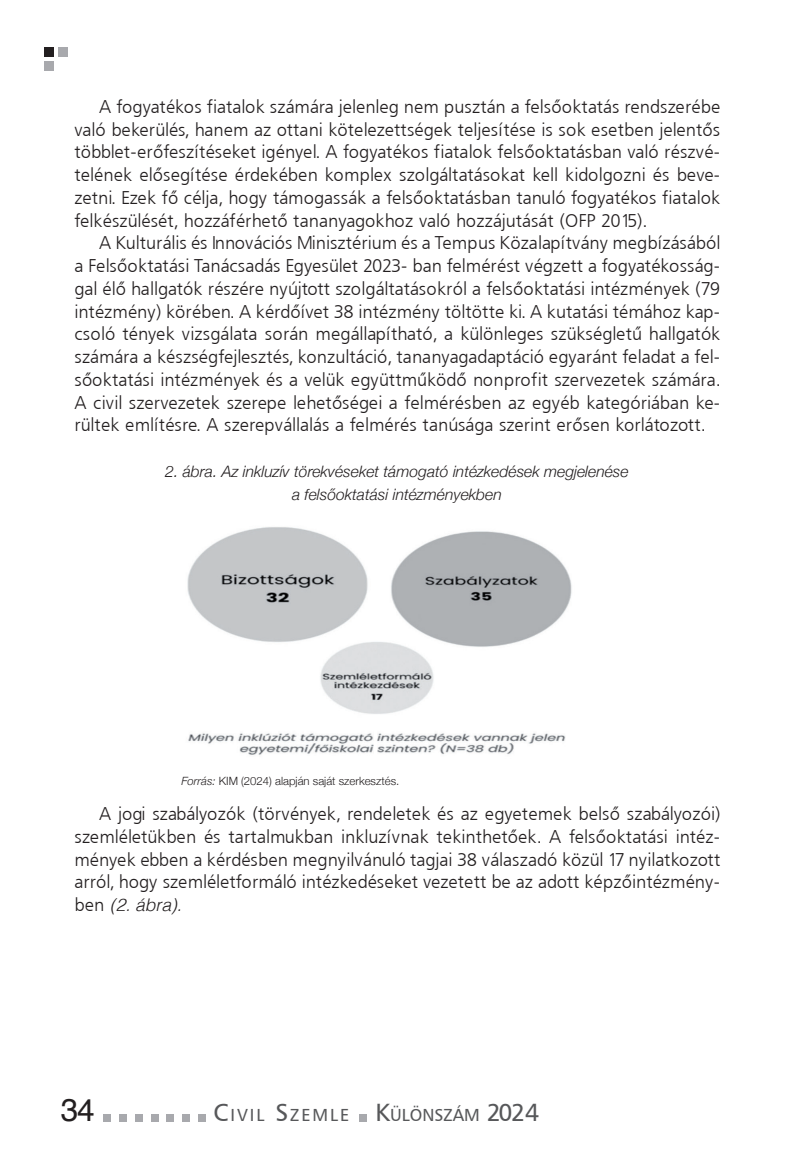
<style>
.page{position:relative;width:794px;height:1166px;background:#fff}
.page>*{position:absolute;margin:0;border:0;box-sizing:border-box;transform-origin:0 0}
.t1{font:31.5px "Helvetica";color:#231f20}
.t2{font:18.38px/22.8px "Humanist 777 Lt PFL";letter-spacing:.05em;color:#231f20;text-align:justify}
.t3{font:italic 300 17.5px "Helvetica";color:#231f20}
.t4{font:17.15px "Humanist 777 PFL";letter-spacing:.115em;color:#57585a}
.t5{font:italic 300 15.75px "Helvetica Neue";color:#231f20}
.t6{font:300 11.38px "Helvetica Neue";color:#231f20}
.s1{font-style:italic}
.s2{font-family:"Humanist 777 Lt PFL";font-weight:400;font-style:normal;font-size:18.38px}
.s3{font-size:24.5px}
</style>
<div class="page">
<div style="left:359px;top:1114px;width:7px;height:7px;background:#a8a9ad"></div>
<div style="left:103px;top:1114px;width:8px;height:7px;background:#a8a9ad"></div>
<div style="left:119px;top:1114px;width:7px;height:7px;background:#a8a9ad"></div>
<div style="left:135px;top:1114px;width:7px;height:7px;background:#a8a9ad"></div>
<div style="left:151px;top:1114px;width:7px;height:7px;background:#a8a9ad"></div>
<div style="left:167px;top:1114px;width:7px;height:7px;background:#a8a9ad"></div>
<div style="left:183px;top:1114px;width:7px;height:7px;background:#a8a9ad"></div>
<div style="left:198px;top:1114px;width:8px;height:7px;background:#a8a9ad"></div>
<div style="left:58px;top:47px;width:9px;height:10px;background:#a8a9ad"></div>
<div style="left:44px;top:47px;width:10px;height:10px;background:#231f20"></div>
<div style="left:44px;top:61px;width:10px;height:10px;background:#a8a9ad"></div>
<img style="left:187px;top:527px;width:385px;height:228px">
<p class="t2" style="left:74px;top:95px;width:646px;text-indent:25px">A fogyatékos fiatalok számára jelenleg nem pusztán a felsőoktatás rendszerébe való bekerülés, hanem az ottani kötelezettségek teljesítése is sok esetben jelentős többlet-erőfeszítéseket igényel. A fogyatékos fiatalok felsőoktatásban való részvé&shy;telének elősegítése érdekében komplex szolgáltatásokat kell kidolgozni és beve&shy;zetni. Ezek fő célja, hogy támogassák a felsőoktatásban tanuló fogyatékos fiatalok felkészülését, hozzáférhető tananyagokhoz való hozzájutását (OFP 2015).</p>
<p class="t2" style="left:74px;top:231px;width:646px;text-indent:25px">A Kulturális és Innovációs Minisztérium és a Tempus Közalapítvány megbízásából a Felsőoktatási Tanácsadás Egyesület 2023- ban felmérést végzett a fogyatékosság&shy;gal élő hallgatók részére nyújtott szolgáltatásokról a felsőoktatási intézmények (79 intézmény) körében. A kérdőívet 38 intézmény töltötte ki. A kutatási témához kap&shy;csoló tények vizsgálata során megállapítható, a különleges szükségletű hallgatók számára a készségfejlesztés, konzultáció, tananyagadaptáció egyaránt feladat a fel&shy;sőoktatási intézmények és a velük együttműködő nonprofit szervezetek számára.</p>
<p class="t2" style="left:74px;top:391px;width:646px">A civil szervezetek szerepe lehetőségei a felmérésben az egyéb kategóriában ke&shy;rültek említésre. A szerepvállalás a felmérés tanúsága szerint erősen korlátozott.</p>
<p class="t5" style="left:165px;top:459px;width:465px">2. ábra. Az inkluzív törekvéseket támogató intézkedések megjelenése</p>
<p class="t5" style="left:292px;top:482px;width:211px">a felsőoktatási intézményekben</p>
<p class="t6" style="left:181px;top:772px;width:219px"><span class="s1">Forrás:</span> KIM (2024) alapján saját szerkesztés.</p>
<p class="t2" style="left:74px;top:802px;width:646px;text-indent:25px">A jogi szabályozók (törvények, rendeletek és az egyetemek belső szabályozói) szemléletükben és tartalmukban inkluzívnak tekinthetőek. A felsőoktatási intéz&shy;mények ebben a kérdésben megnyilvánuló tagjai 38 válaszadó közül 17 nyilatkozott arról, hogy szemléletformáló intézkedéseket vezetett be az adott képzőintézmény-</p>
<p class="t3" style="left:74px;top:890px;width:109px"><span class="s2">ben</span> (2. ábra).</p>
<h1 class="t1" style="left:61px;top:1085px;width:36px">34</h1>
<p class="t4" style="left:214px;top:1104px;width:327px"><span class="s3">C</span>IVIL <span class="s3">S</span>ZEMLE <span class="s3">K</span>ÜLÖNSZÁM <span class="s3">2024</span></p>
</div>
